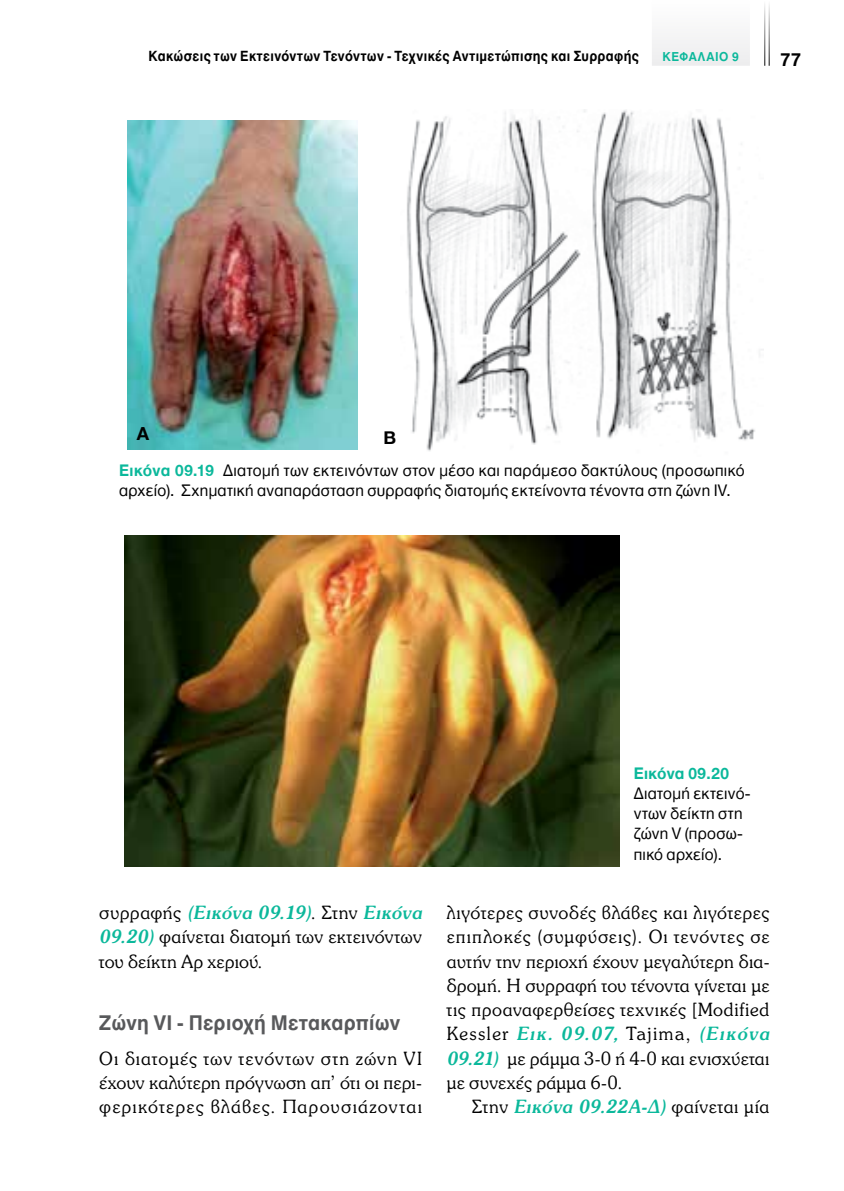
<style>
.page{position:relative;width:844px;height:1191px;background:#fff}
.page>*{position:absolute;margin:0;border:0;box-sizing:border-box;transform-origin:0 0}
.t1{font:20.12px "UB Helvetica Bold";letter-spacing:.015em;color:#58595b;scale:.96 1}
.t2{font:300 19.95px/24.2px "UB Souvenir";letter-spacing:.02em;color:#000}
.t3{font:700 19.25px "Helvetica Neue Greek";color:#000}
.t4{font:18.38px "UB Helvetica Bold";color:#000;scale:.95 1}
.t5{font:17.15px/20.1px "Helvetica Neue Greek";letter-spacing:.02em;color:#000;scale:.96 1}
.t6{font:700 17.15px "Helvetica Neue Greek";letter-spacing:.025em;color:#0bb89b;scale:.96 1}
.t7{font:14px "UB Helvetica Bold";letter-spacing:.03em;color:#000;scale:.91 1}
.t8{font:12.25px "UB Helvetica Bold";letter-spacing:.055em;color:#0bb89b;scale:.95 1}
.s1{font-weight:700;color:#0bb89b}
.s2{font-weight:400;font-style:italic;color:#0bb89b}
</style>
<div class="page">
<img style="left:127px;top:120px;width:231px;height:329px">
<img style="left:407px;top:109px;width:356px;height:342px">
<img style="left:124px;top:535px;width:495px;height:331px">
<div style="left:651px;top:0;width:98px;height:66px;background:#f5f5f6"></div>
<hr style="left:764px;top:0;width:1px;height:66px;background:#000">
<hr style="left:768px;top:0;width:1px;height:66px;background:#000">
<p class="t7" style="left:148px;top:47px;width:540px">Κακώσεις των Εκτεινόντων Τενόντων - Τεχνικές Αντιμετώπισης και Συρραφής</p>
<p class="t8" style="left:662px;top:49px;width:82px">ΚΕΦΑΛΑΙΟ 9</p>
<p class="t4" style="left:780px;top:48px;width:23px">77</p>
<p class="t3" style="left:137px;top:423px;width:14px">Α</p>
<p class="t3" style="left:383px;top:427px;width:14px">Β</p>
<p class="t5" style="left:119px;top:460px;width:653px"><span class="s1">Εικόνα 09.19</span> Διατομή των εκτεινόντων στον μέσο και παράμεσο δακτύλους (προσωπικό αρχείο). Σχηματική αναπαράσταση συρραφής διατομής εκτείνοντα τένοντα στη ζώνη ΙV.</p>
<p class="t2" style="left:99px;top:900px;width:328px">σ υ ρ ρ α φ ή ς <span class="s2">(Εικόνα 09.19)</span>. Στ η ν <span class="s2">Εικόνα<br>09.20)</span> φαίνεται διατομή των εκτεινόντων του δείκτη Αρ χεριού.</p>
<p class="t1" style="left:99px;top:1010px;width:315px">Ζώνη VI - Περιοχή Μετακαρπίων</p>
<p class="t2" style="left:99px;top:1045px;width:324px;text-align:justify">Οι διατομές των τενόντων στη ζώνη VI έχουν καλύτερη πρόγνωση απ’ ότι οι περι&shy;φερικότερες βλάβες. Παρουσιάζονται</p>
<p class="t6" style="left:633px;top:764px;width:101px">Εικόνα 09.20</p>
<p class="t5" style="left:633px;top:783px;width:122px">Διατομή εκτεινό&shy;ντων δείκτη στη ζώνη V (προσω&shy;πικό αρχείο).</p>
<p class="t2" style="left:446px;top:900px;width:328px">λιγότερες συνοδές βλάβες και λιγότερες επιπλοκές (συμφύσεις). Οι τενόντες σε αυτήν την περιοχή έχουν μεγαλύτερη δια&shy;δρομή. Η συρραφή του τένοντα γίνεται με τις προαναφερθείσες τεχνικές [Modified Ke s s l e r <span class="s2">Εικ. 09.07,</span> Taj i m a , <span class="s2">(Εικόνα 09.21)</span> με ράμμα 3-0 ή 4-0 και ενισχύεται με συνεχές ράμμα 6-0.</p>
<p class="t2" style="left:471px;top:1094px;width:299px">Στ ην <span class="s2">Εικόνα 09.22Α-Δ)</span> φ α ίν ε τ α ι μ ία</p>
</div>
